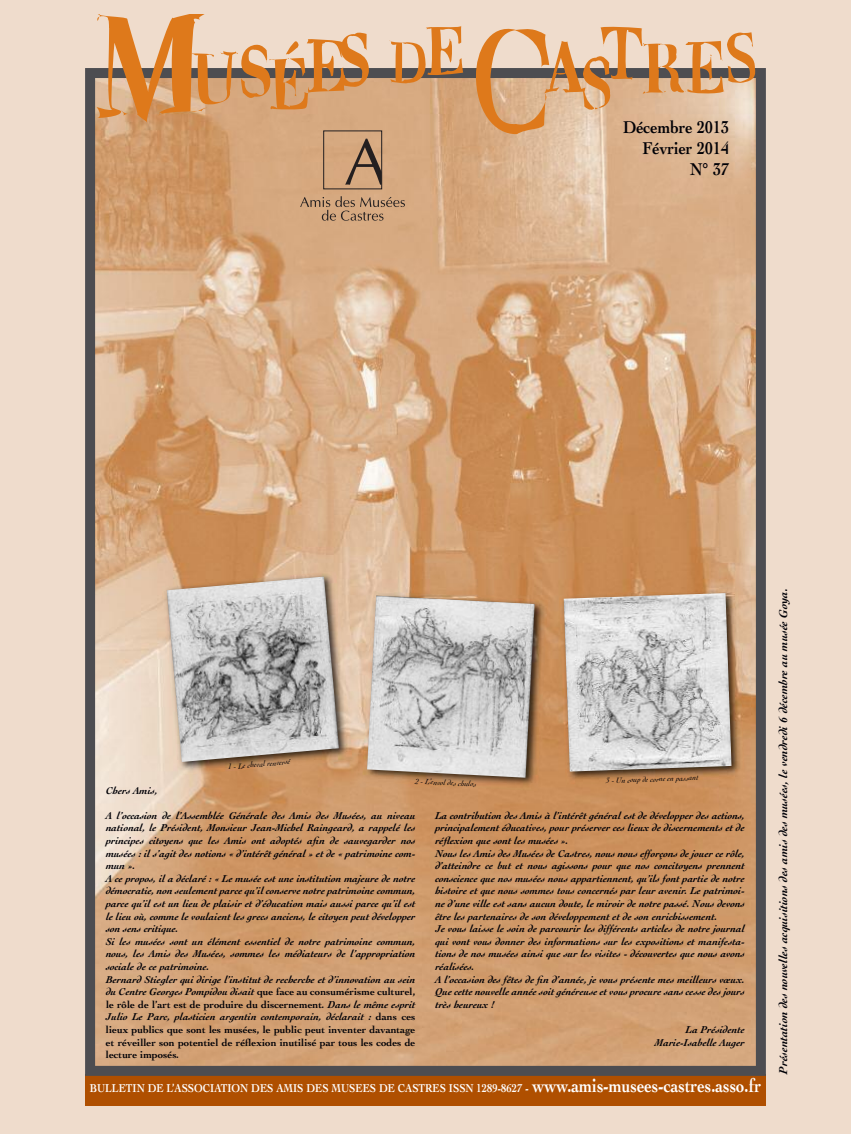
<style>
.page{position:relative;width:851px;height:1134px;background:#fff}
.page>*{position:absolute;margin:0;border:0;box-sizing:border-box;transform-origin:0 0}
.t1{font:700 18px/21px "Cochin";color:#000006;text-align:right;scale:.86 1}
.t2{font:700 12px "Cochin";color:#fff;scale:.85 1}
.t3{font:italic 700 12px "Cochin";color:#000006}
.t4{font:italic 700 10.5px/12.6px "Cochin";color:#000006}
.t5{font:italic 8px "Cochin";color:#000006}
.s1{font-style:normal}
.s2{font-size:20px}
</style>
<div class="page">
<div style="left:0;top:0;width:850px;height:1134px;background:#efdccc"></div>
<img style="left:96px;top:79px;width:658px;height:986px">
<div style="left:85px;top:1074px;width:680px;height:32px;background:#af4f00"></div>
<div style="left:85px;top:68px;width:680px;height:1008px;border:10px solid #4d4d51"></div>
<svg style="left:96px;top:14px;width:274px;height:108px"></svg>
<svg style="left:389px;top:26px;width:74px;height:59px"></svg>
<svg style="left:475px;top:26px;width:280px;height:108px"></svg>
<img style="left:559px;top:588px;width:185px;height:196px">
<img style="left:563px;top:593px;width:168px;height:178px">
<img style="left:161px;top:571px;width:191px;height:205px">
<img style="left:167px;top:577px;width:172px;height:185px">
<img style="left:362px;top:591px;width:186px;height:200px">
<img style="left:367px;top:596px;width:167px;height:182px">
<svg style="left:300px;top:196px;width:105px;height:25px;background:#bd9673"></svg>
<div style="left:323px;top:131px;width:59px;height:58px;border:1px solid #231f20"></div>
<svg style="left:345px;top:139px;width:36px;height:46px;background:#a98667"></svg>
<h1 class="t1" style="left:623px;top:118px;width:125px">Décembre 2013<br>Février 2014<br>N° 37</h1>
<p class="t5" style="left:228px;top:764px;width:64px;rotate:-5deg">1 - Le cheval renversé</p>
<p class="t5" style="left:606px;top:778px;width:94px;rotate:-2deg">3 - Un coup de corne en passant</p>
<p class="t5" style="left:415px;top:778px;width:63px;rotate:3deg">2 - L’envol des chulos</p>
<p class="t4" style="left:106px;top:785px;width:53px">Chers Amis,</p>
<p class="t4" style="left:106px;top:810px;width:311px">A l’occasion de l’Assemblée Générale des Amis des Musées, au niveau national, le Président, Monsieur Jean-Michel Raingeard, a rappelé les principes citoyens que les Amis ont adoptés afin de sauvegarder nos musées : il s’agit des notions « d’intérêt général » et de « patrimoine com&shy;mun ».<br>A ce propos, il a déclaré : « Le musée est une institution majeure de notre démocratie, non seulement parce qu’il conserve notre patrimoine commun, parce qu’il est un lieu de plaisir et d’éducation mais aussi parce qu’il est le lieu où, comme le voulaient les grecs anciens, le citoyen peut développer son sens critique.<br>Si les musées sont un élément essentiel de notre patrimoine commun, nous, les Amis des Musées, sommes les médiateurs de l’appropriation sociale de ce patrimoine.<br>Bernard Stiegler qui dirige l’institut de recherche et d’innovation au sein du Centre Georges Pompidou disait <span class="s1">que face au consumérisme culturel, le rôle de l’art est de produire du discernement</span>. Dans le même esprit Julio Le Parc, plasticien argentin contemporain, déclarait : <span class="s1">dans ces lieux publics que sont les musées, le public peut inventer davantage et réveiller son potentiel de réflexion inutilisé par tous les codes de lecture imposés</span>.</p>
<p class="t4" style="left:435px;top:810px;width:311px">La contribution des Amis à l’intérêt général est de développer des actions, principalement éducatives, pour préserver ces lieux de discernements et de réflexion que sont les musées ».<br>Nous les Amis des Musées de Castres, nous nous efforçons de jouer ce rôle, d’atteindre ce but et nous agissons pour que nos concitoyens prennent conscience que nos musées nous appartiennent, qu’ils font partie de notre histoire et que nous sommes tous concernés par leur avenir. Le patrimoi&shy;ne d’une ville est sans aucun doute, le miroir de notre passé. Nous devons être les partenaires de son développement et de son enrichissement.<br>Je vous laisse le soin de parcourir les différents articles de notre journal qui vont vous donner des informations sur les expositions et manifesta&shy;tions de nos musées ainsi que sur les visites - découvertes que nous avons réalisées.<br>A l’occasion des fêtes de fin d’année, je vous présente mes meilleurs vœux.<br>Que cette nouvelle année soit généreuse et vous procure sans cesse des jours très heureux !</p>
<p class="t4" style="left:655px;top:1024px;width:91px;text-align:right">La Présidente<br>Marie-Isabelle Auger</p>
<p class="t2" style="left:90px;top:1084px;width:791px">BULLETIN DE L’ASSOCIATION DES AMIS DES MUSEES DE CASTRES ISSN 1289-8627 - <span class="s2">www.amis-musees-castres.asso.fr</span></p>
<p class="t3" style="left:778px;top:1074px;width:487px;rotate:-90deg">Présentation des nouvelles acquisitions des amis des musées, le vendredi 6 décembre au musée Goya.</p>
</div>
